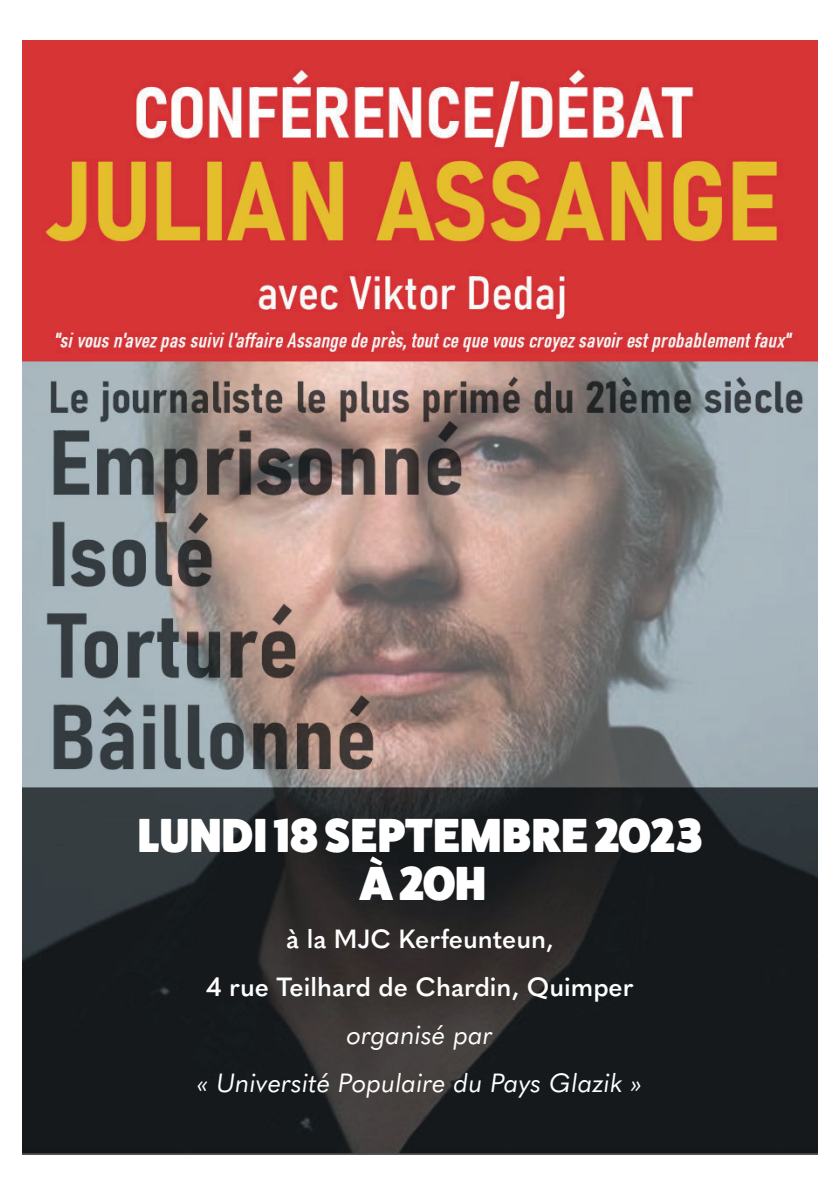
<style>
.page{position:relative;width:840px;height:1191px;background:#fff}
.page>*{position:absolute;margin:0;border:0;box-sizing:border-box;transform-origin:0 0}
.t1{font:800 48px/48px "Fat Frank";letter-spacing:.01em;color:#fff;text-align:center}
.t2{font:600 26px/48px "Quasimoda";color:#fff;text-align:center}
.t3{font:italic 26px/48px "Quasimoda";color:#fff;text-align:center}
</style>
<div class="page">
<img style="left:23px;top:40px;width:793px;height:1114px">
<h1 class="t1" style="left:138px;top:811px;width:566px">LUNDI 18 SEPTEMBRE 2023<br>À 20H</h1>
<p class="t2" style="left:206px;top:912px;width:429px">à la MJC Kerfeunteun,<br>4 rue Teilhard de Chardin, Quimper</p>
<p class="t3" style="left:197px;top:1008px;width:447px">organisé par<br>« Université Populaire du Pays Glazik »</p>
</div>
